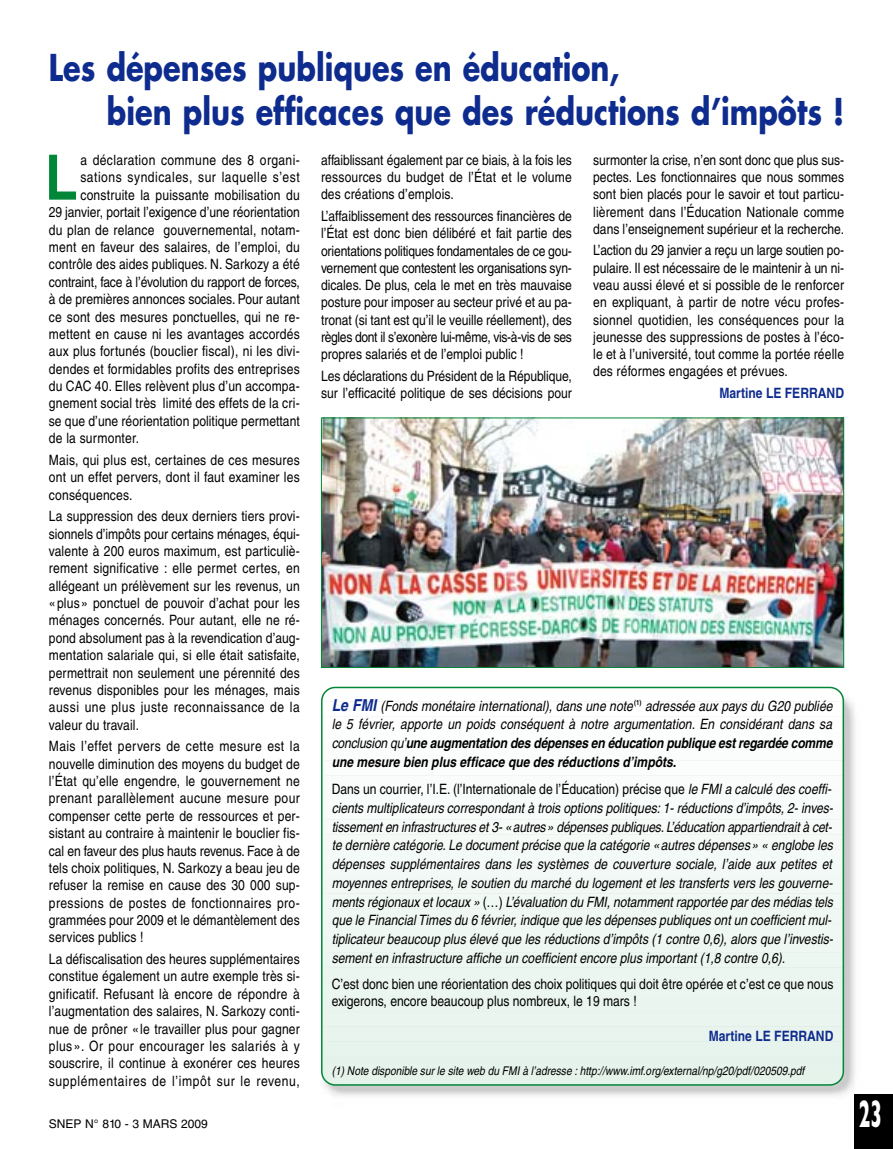
<style>
.page{position:relative;width:893px;height:1149px;background:#fff}
.page>*{position:absolute;margin:0;border:0;box-sizing:border-box;transform-origin:0 0}
.t1{font:700 62.55px "Helvetica";color:#018737;scale:.85 1}
.t2{font:700 39px "Gill Sans";color:#fff;scale:.5 1}
.t3{font:700 36px/43.5px "Futura Std";color:#0e2b8e;scale:.8 1}
.t4{font:14.25px/17.4px "Helvetica";letter-spacing:.01em;color:#000;text-align:justify;scale:.85 1}
.t5{font:italic 14.25px/18.8px "Helvetica";color:#000;text-align:justify;scale:.85 1}
.t6{font:14.25px "Helvetica";letter-spacing:-.01em;color:#000;scale:.85 1}
.t7{font:14.25px "Helvetica";letter-spacing:.04em;color:#000;scale:.85 1}
.t8{font:700 14.25px "Helvetica";color:#0e2b8e;scale:.85 1}
.t9{font:14.25px "Helvetica";letter-spacing:.03em;color:#000;scale:.85 1}
.t10{font:italic 12px "Helvetica";color:#000;scale:.85 1}
.t11{font:12px "Helvetica";color:#000}
.s1{font-weight:700;font-size:16.5px;color:#0e2b8e}
.s2{font-weight:700}
.s3{font-style:normal}
</style>
<div class="page">
<img style="left:322px;top:686px;width:540px;height:422px;border-radius:13px">
<div style="left:855px;top:1093px;width:38px;height:55px;background:#000"></div>
<svg style="left:321px;top:686px;width:523px;height:399px"></svg>
<img style="left:323px;top:419px;width:519px;height:246px">
<div style="left:321px;top:417px;width:523px;height:250px;border:1px solid #018737"></div>
<h3 class="t3" style="left:107px;top:49px;width:923px;text-indent:-58px">Les dépenses publiques en éducation,<br>bien plus efficaces que des réductions d’impôts !</h3>
<h1 class="t1" style="left:45px;top:155px;width:40px">L</h1>
<p class="t9" style="left:80px;top:155px;width:260px">a déclaration commune des 8 organi-</p>
<p class="t7" style="left:80px;top:172px;width:260px">sations syndicales, sur laquelle s’est</p>
<p class="t4" style="left:80px;top:187px;width:260px">construite la puissante mobilisation du</p>
<p class="t4" style="left:49px;top:205px;width:297px">29 janvier, portait l’exigence d’une réorientation</p>
<p class="t4" style="left:49px;top:222px;width:297px">du plan de relance gouvernemental, notam-</p>
<p class="t4" style="left:49px;top:239px;width:297px">ment en faveur des salaires, de l’emploi, du</p>
<p class="t4" style="left:49px;top:257px;width:297px">contrôle des aides publiques. N. Sarkozy a été</p>
<p class="t6" style="left:49px;top:276px;width:297px">contraint, face à l’évolution du rapport de forces,</p>
<p class="t4" style="left:49px;top:292px;width:297px">à de premières annonces sociales. Pour autant</p>
<p class="t4" style="left:49px;top:309px;width:297px">ce sont des mesures ponctuelles, qui ne re-</p>
<p class="t4" style="left:49px;top:326px;width:297px">mettent en cause ni les avantages accordés</p>
<p class="t4" style="left:49px;top:344px;width:297px">aux plus fortunés (bouclier fiscal), ni les divi-</p>
<p class="t4" style="left:49px;top:361px;width:297px">dendes et formidables profits des entreprises</p>
<p class="t4" style="left:49px;top:378px;width:297px">du CAC 40. Elles relèvent plus d’un accompa-</p>
<p class="t4" style="left:49px;top:396px;width:297px">gnement social très limité des effets de la cri-</p>
<p class="t4" style="left:49px;top:413px;width:297px">se que d’une réorientation politique permettant</p>
<p class="t4" style="left:49px;top:430px;width:108px">de la surmonter.</p>
<p class="t4" style="left:49px;top:452px;width:297px">Mais, qui plus est, certaines de ces mesures ont un effet pervers, dont il faut examiner les conséquences.</p>
<p class="t4" style="left:49px;top:508px;width:297px">La suppression des deux derniers tiers provi&shy;sionnels d’impôts pour certains ménages, équi&shy;valente à 200 euros maximum, est particuliè&shy;rement significative : elle permet certes, en allégeant un prélèvement sur les revenus, un «plus» ponctuel de pouvoir d’achat pour les ménages concernés. Pour autant, elle ne ré&shy;pond absolument pas à la revendication d’aug&shy;mentation salariale qui, si elle était satisfaite, permettrait non seulement une pérennité des revenus disponibles pour les ménages, mais aussi une plus juste reconnaissance de la valeur du travail.</p>
<p class="t4" style="left:49px;top:738px;width:297px">Mais l’effet pervers de cette mesure est la nouvelle diminution des moyens du budget de l’État qu’elle engendre, le gouvernement ne prenant parallèlement aucune mesure pour compenser cette perte de ressources et per&shy;sistant au contraire à maintenir le bouclier fis&shy;cal en faveur des plus hauts revenus. Face à de tels choix politiques, N. Sarkozy a beau jeu de refuser la remise en cause des 30 000 sup&shy;pressions de postes de fonctionnaires pro&shy;grammées pour 2009 et le démantèlement des services publics !</p>
<p class="t4" style="left:49px;top:951px;width:297px">La défiscalisation des heures supplémentaires constitue également un autre exemple très si&shy;gnificatif. Refusant là encore de répondre à l’augmentation des salaires, N. Sarkozy conti&shy;nue de prôner «le travailler plus pour gagner plus». Or pour encourager les salariés à y souscrire, il continue à exonérer ces heures supplémentaires de l’impôt sur le revenu,</p>
<p class="t11" style="left:49px;top:1119px;width:160px">SNEP N° 810 - 3 MARS 2009</p>
<p class="t4" style="left:321px;top:153px;width:297px">affaiblissant également par ce biais, à la fois les ressources du budget de l’État et le volume des créations d’emplois.</p>
<p class="t4" style="left:321px;top:209px;width:297px">L’affaiblissement des ressources financières de l’État est donc bien délibéré et fait partie des orientations politiques fondamentales de ce gou&shy;vernement que contestent les organisations syn&shy;dicales. De plus, cela le met en très mauvaise posture pour imposer au secteur privé et au pa&shy;tronat (si tant est qu’il le veuille réellement), des règles dont il s’exonère lui-même, vis-à-vis de ses propres salariés et de l’emploi public !</p>
<p class="t4" style="left:321px;top:368px;width:297px">Les déclarations du Président de la République, sur l’efficacité politique de ses décisions pour</p>
<p class="t4" style="left:593px;top:153px;width:297px">surmonter la crise, n’en sont donc que plus sus&shy;pectes. Les fonctionnaires que nous sommes sont bien placés pour le savoir et tout particu&shy;lièrement dans l’Éducation Nationale comme dans l’enseignement supérieur et la recherche.</p>
<p class="t4" style="left:593px;top:243px;width:297px">L’action du 29 janvier a reçu un large soutien po&shy;pulaire. Il est nécessaire de le maintenir à un ni&shy;veau aussi élevé et si possible de le renforcer en expliquant, à partir de notre vécu profes&shy;sionnel quotidien, les conséquences pour la jeunesse des suppressions de postes à l’éco&shy;le et à l’université, tout comme la portée réelle des réformes engagées et prévues.</p>
<p class="t8" style="left:719px;top:387px;width:148px">Martine LE FERRAND</p>
<p class="t5" style="left:332px;top:697px;width:593px"><span class="s1">Le FMI</span> (Fonds monétaire international), dans une note<sup>(</sup> <sup>1</sup> <sup>)</sup> adressée aux pays du G20 publiée le 5 février, apporte un poids conséquent à notre argumentation. En considérant dans sa conclusion qu’<span class="s2">une augmentation des dépenses en éducation publique estregardée comme une mesure bien plus efficace que des réductions d’impôts.</span></p>
<p class="t5" style="left:332px;top:780px;width:594px;text-align:left"><span class="s3">Dans un courrier, l’I.E. (l’Internationale de l’Éducation) précise que</span> le FMI a calculé des coeffi&shy;cients multiplicateurs correspondant à trois options politiques: 1- réductions d’impôts, 2- inves&shy;tissementen infrastructures et3-«autres» dépenses publiques. L’éducation appartiendraità cet&shy;te dernière catégorie. Le document précise que la catégorie «autres dépenses» « englobe les dépenses supplémentaires dans les systèmes de couverture sociale, l’aide aux petites et moyennes entreprises, le soutien du marché du logement et les transferts vers les gouverne&shy;ments régionaux etlocaux » <span class="s3">( … )</span> L’évaluation du FMI,notammentrapportée pardes médias tels que le FinancialTimes du 6 février,indique que les dépenses publiques ontun coefficientmul&shy;tiplicateur beaucoup plus élevé que les réductions d’impôts (1 contre 0,6), alors que l’investis&shy;sement en infrastructure affiche un coefficient encore plus important (1,8 contre 0,6).</p>
<p class="t4" style="left:332px;top:976px;width:592px">C’est donc bien une réorientation des choix politiques qui doit être opérée et c’est ce que nous exigerons, encore beaucoup plus nombreux, le 19 mars !</p>
<p class="t8" style="left:709px;top:1029px;width:148px">Martine LE FERRAND</p>
<p class="t10" style="left:332px;top:1066px;width:560px">(1) Note disponible sur le site web du FMI à l’adresse : http://www.imf.org/external/np/g20/pdf/020509.pdf</p>
<h2 class="t2" style="left:859px;top:1100px;width:48px">23</h2>
</div>
